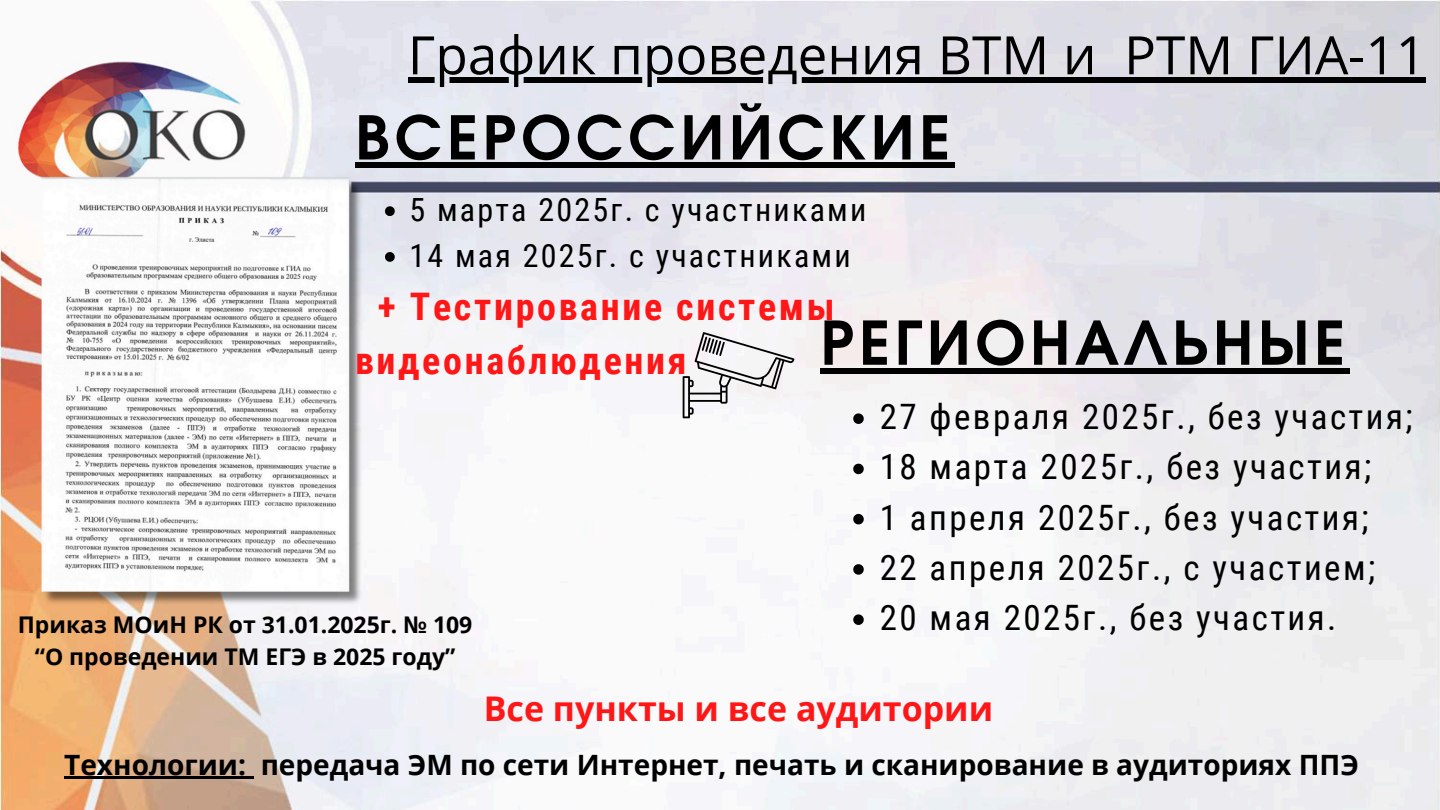
<style>
.page{position:relative;width:1440px;height:810px;background:#fff}
.page>*{position:absolute;margin:0;border:0;box-sizing:border-box;transform-origin:0 0}
.t1{font:700 60px "Evolventa";letter-spacing:.07em;color:#000}
.t2{font:53px "Open Sans";color:#000}
.t3{font:700 38px/54.8px "Roboto Condensed";letter-spacing:.07em;color:#ff1616}
.t4{font:35px "Roboto Condensed";letter-spacing:.07em;color:#000}
.t5{font:700 34px "Open Sans";color:#ff1616}
.t6{font:32px "Roboto Condensed";letter-spacing:.07em;color:#000}
.t7{font:700 28px "Open Sans";color:#000}
.t8{font:700 23px "Open Sans";color:#000}
</style>
<div class="page">
<img style="left:0;top:0;width:1440px;height:810px">
<svg style="left:683px;top:332px;width:111px;height:86px"></svg>
<img style="left:41px;top:173px;width:323px;height:438px">
<div style="left:408px;top:77px;width:689px;height:6px;background:#000"></div>
<div style="left:1097px;top:77px;width:27px;height:6px;background:#000"></div>
<div style="left:1124px;top:77px;width:302px;height:6px;background:#000"></div>
<div style="left:355px;top:162px;width:600px;height:6px;background:#000"></div>
<svg style="left:385px;top:206px;width:10px;height:10px"></svg>
<svg style="left:385px;top:252px;width:10px;height:10px"></svg>
<div style="left:820px;top:368px;width:529px;height:6px;background:#000"></div>
<svg style="left:853px;top:413px;width:11px;height:11px"></svg>
<svg style="left:853px;top:464px;width:11px;height:10px"></svg>
<svg style="left:853px;top:514px;width:11px;height:10px"></svg>
<svg style="left:853px;top:564px;width:11px;height:11px"></svg>
<svg style="left:853px;top:614px;width:11px;height:11px"></svg>
<hr style="left:64px;top:777px;width:182px;height:2px;background:#000">
<svg style="left:246px;top:777px;width:7px;height:2px"></svg>
<h2 class="t2" style="left:408px;top:18px;width:1020px">График проведения ВТМ и РТМ ГИА-11</h2>
<h1 class="t1" style="left:355px;top:112px;width:597px">ВСЕРОССИЙСКИЕ</h1>
<p class="t6" style="left:409px;top:192px;width:459px">5 марта 2025г. с участниками</p>
<p class="t6" style="left:409px;top:237px;width:443px">14 мая 2025г. с участниками</p>
<h3 class="t3" style="left:355px;top:279px;width:481px;text-indent:23px">+ Тестирование системы видеонаблюдения</h3>
<p class="t1" style="left:820px;top:317px;width:526px">РЕГИОНАЛЬНЫЕ</p>
<h1 class="t4" style="left:880px;top:397px;width:534px">27 февраля 2025г., без участия;</h1>
<p class="t4" style="left:880px;top:447px;width:493px">18 марта 2025г., без участия;</p>
<p class="t4" style="left:880px;top:497px;width:490px">1 апреля 2025г., без участия;</p>
<p class="t4" style="left:880px;top:547px;width:497px">22 апреля 2025г., с участием;</p>
<p class="t4" style="left:880px;top:598px;width:458px">20 мая 2025г., без участия.</p>
<p class="t8" style="left:18px;top:609px;width:456px">Приказ МОиН РК от 31.01.2025г. № 109</p>
<h5 class="t8" style="left:35px;top:640px;width:422px">“О проведении ТМ ЕГЭ в 2025 году”</h5>
<p class="t5" style="left:484px;top:685px;width:511px">Все пункты и все аудитории</p>
<p class="t7" style="left:64px;top:745px;width:183px">Технологии:</p>
<p class="t7" style="left:261px;top:745px;width:1100px">передача ЭМ по сети Интернет, печать и сканирование в аудиториях ППЭ</p>
</div>
